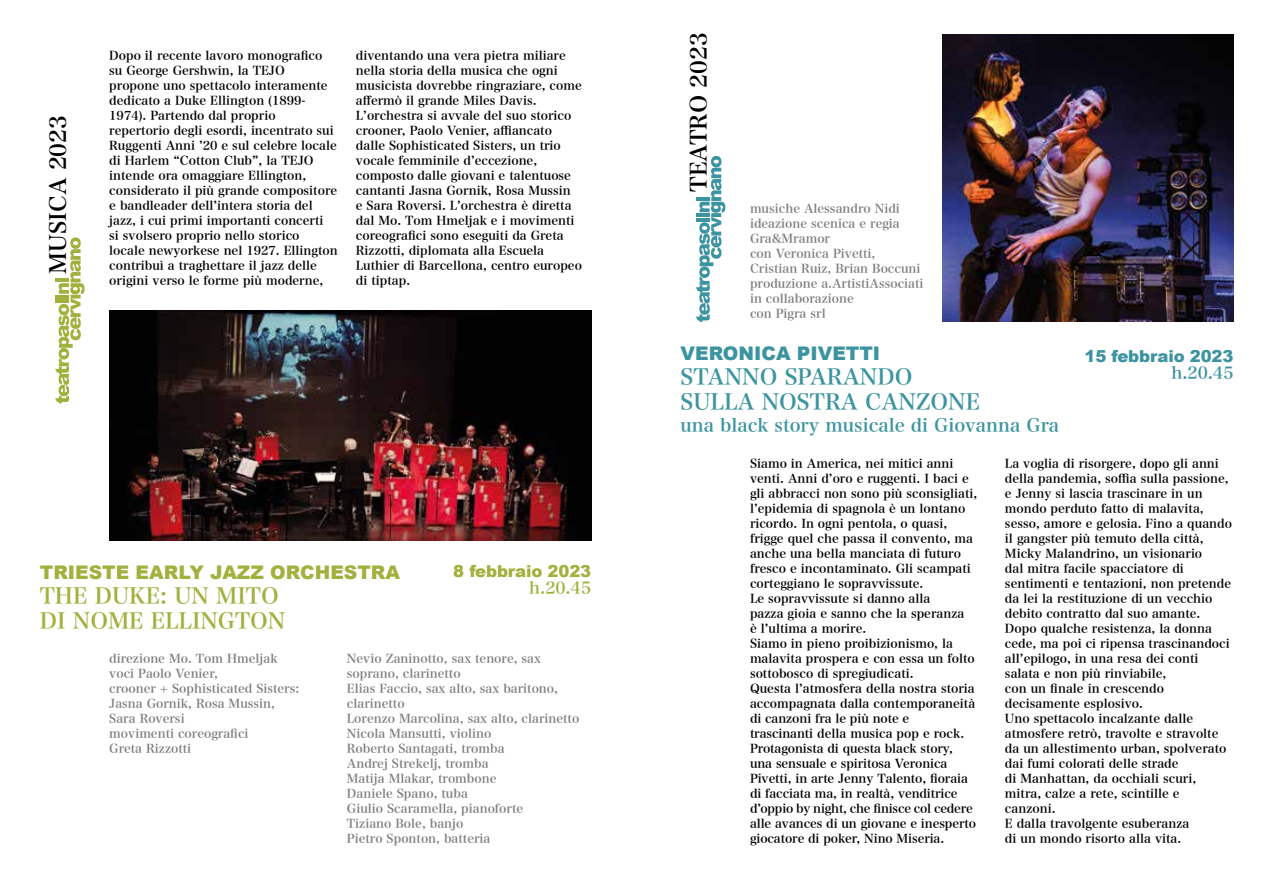
<style>
.page{position:relative;width:1276px;height:893px;background:#fff}
.page>*{position:absolute;margin:0;border:0;box-sizing:border-box;transform-origin:0 0}
.t1{font:22.35px "Hira Min Pro N W6";color:#000}
.t2{font:21.75px/25px "Hira Min Pro N W6";color:#3c94a1}
.t3{font:21.75px/25px "Hira Min Pro N W6";color:#a2b13d}
.t4{font:900 18.75px "Arial";color:#a2b13d}
.t5{font:900 18.75px "Arial";color:#3c94a1}
.t6{font:18px "Hira Min Pro N W6";color:#3c94a1}
.t7{font:900 16.5px "Arial";letter-spacing:-.01em;color:#3c94a1}
.t8{font:900 16.5px "Arial";letter-spacing:-.01em;color:#a2b13d}
.t9{font:16.5px "Hira Min Pro N W6";color:#a2b13d}
.t10{font:16.5px "Hira Min Pro N W6";color:#3c94a1}
.t11{font:12px/15px "Hira Min Pro N W6";color:#000}
.t12{font:12px/15px "Hira Min Pro N W6";color:#7e7e7d}
</style>
<div class="page">
<svg style="left:55px;top:237px;width:30px;height:166px"></svg>
<img style="left:109px;top:311px;width:482px;height:229px">
<svg style="left:696px;top:156px;width:29px;height:166px"></svg>
<img style="left:942px;top:34px;width:291px;height:288px">
<h1 class="t1" style="left:38px;top:274px;width:160px;rotate:-90deg">MUSICA 2023</h1>
<p class="t11" style="left:109px;top:47px;width:230px">Dopo il recente lavoro monografico su George Gershwin, la TEJO<br>propone uno spettacolo interamente dedicato a Duke Ellington (1899- 1974). Partendo dal proprio repertorio degli esordi, incentrato sui Ruggenti Anni ’20 e sul celebre locale di Harlem “Cotton Club”, la TEJO intende ora omaggiare Ellington, considerato il più grande compositore e bandleader dell’intera storia del jazz, i cui primi importanti concerti<br>si svolsero proprio nello storico locale newyorkese nel 1927. Ellington contribuì a traghettare il jazz delle origini verso le forme più moderne,</p>
<p class="t11" style="left:356px;top:47px;width:227px">diventando una vera pietra miliare nella storia della musica che ogni musicista dovrebbe ringraziare, come affermò il grande Miles Davis.<br>L’orchestra si avvale del suo storico crooner, Paolo Venier, affiancato dalle Sophisticated Sisters, un trio vocale femminile d’eccezione, composto dalle giovani e talentuose cantanti Jasna Gornik, Rosa Mussin<br>e Sara Roversi. L’orchestra è diretta dal Mo. Tom Hmeljak e i movimenti coreografici sono eseguiti da Greta Rizzotti, diplomata alla Escuela Luthier di Barcellona, centro europeo di tiptap.</p>
<h3 class="t4" style="left:40px;top:559px;width:362px">TRIESTE EARLY JAZZ ORCHESTRA</h3>
<h2 class="t3" style="left:40px;top:582px;width:247px">THE DUKE: UN MITO<br>DI NOME ELLINGTON</h2>
<h3 class="t8" style="left:453px;top:559px;width:139px">8 febbraio 2023</h3>
<h3 class="t9" style="left:529px;top:573px;width:64px">h.20.45</h3>
<p class="t12" style="left:109px;top:650px;width:191px">direzione Mo. Tom Hmeljak voci Paolo Venier,<br>crooner + Sophisticated Sisters:<br>Jasna Gornik, Rosa Mussin,<br>Sara Roversi<br>movimenti coreografici<br>Greta Rizzotti</p>
<p class="t12" style="left:347px;top:650px;width:234px">Nevio Zaninotto, sax tenore, sax soprano, clarinetto<br>Elias Faccio, sax alto, sax baritono, clarinetto<br>Lorenzo Marcolina, sax alto, clarinetto<br>Nicola Mansutti, violino<br>Roberto Santagati, tromba<br>Andrej Strekelj, tromba<br>Matija Mlakar, trombone<br>Daniele Spano, tuba<br>Giulio Scaramella, pianoforte<br>Tiziano Bole, banjo<br>Pietro Sponton, batteria</p>
<h1 class="t1" style="left:679px;top:192px;width:161px;rotate:-90deg">TEATRO 2023</h1>
<p class="t12" style="left:750px;top:201px;width:175px">musiche Alessandro Nidi ideazione scenica e regia<br>Gra&amp;Mramor<br>con Veronica Pivetti,<br>Cristian Ruiz, Brian Boccuni produzione a.ArtistiAssociati in collaborazione<br>con Pigra srl</p>
<h3 class="t5" style="left:680px;top:340px;width:201px">VERONICA PIVETTI</h3>
<h2 class="t2" style="left:680px;top:363px;width:301px">STANNO SPARANDO<br>SULLA NOSTRA CANZONE</h2>
<h3 class="t6" style="left:680px;top:410px;width:380px">una black story musicale di Giovanna Gra</h3>
<h3 class="t7" style="left:1084px;top:344px;width:150px">15 febbraio 2023</h3>
<h3 class="t10" style="left:1171px;top:358px;width:64px">h.20.45</h3>
<p class="t11" style="left:750px;top:455px;width:229px">Siamo in America, nei mitici anni venti. Anni d’oro e ruggenti. I baci e gli abbracci non sono più sconsigliati, l’epidemia di spagnola è un lontano ricordo. In ogni pentola, o quasi, frigge quel che passa il convento, ma anche una bella manciata di futuro fresco e incontaminato. Gli scampati corteggiano le sopravvissute.<br>Le sopravvissute si danno alla<br>pazza gioia e sanno che la speranza<br>è l’ultima a morire.<br>Siamo in pieno proibizionismo, la malavita prospera e con essa un folto sottobosco di spregiudicati.<br>Questa l’atmosfera della nostra storia accompagnata dalla contemporaneità di canzoni fra le più note e<br>trascinanti della musica pop e rock.<br>Protagonista di questa black story, una sensuale e spiritosa Veronica Pivetti, in arte Jenny Talento, fioraia di facciata ma, in realtà, venditrice d’oppio by night, che finisce col cedere alle avances di un giovane e inesperto giocatore di poker, Nino Miseria.</p>
<p class="t11" style="left:1005px;top:455px;width:228px">La voglia di risorgere, dopo gli anni della pandemia, soffia sulla passione, e Jenny si lascia trascinare in un mondo perduto fatto di malavita, sesso, amore e gelosia. Fino a quando il gangster più temuto della città,<br>Micky Malandrino, un visionario<br>dal mitra facile spacciatore di sentimenti e tentazioni, non pretende da lei la restituzione di un vecchio debito contratto dal suo amante.<br>Dopo qualche resistenza, la donna cede, ma poi ci ripensa trascinandoci all’epilogo, in una resa dei conti salata e non più rinviabile,<br>con un finale in crescendo decisamente esplosivo.<br>Uno spettacolo incalzante dalle atmosfere retrò, travolte e stravolte da un allestimento urban, spolverato dai fumi colorati delle strade<br>di Manhattan, da occhiali scuri, mitra, calze a rete, scintille e canzoni.<br>E dalla travolgente esuberanza<br>di un mondo risorto alla vita.</p>
</div>
